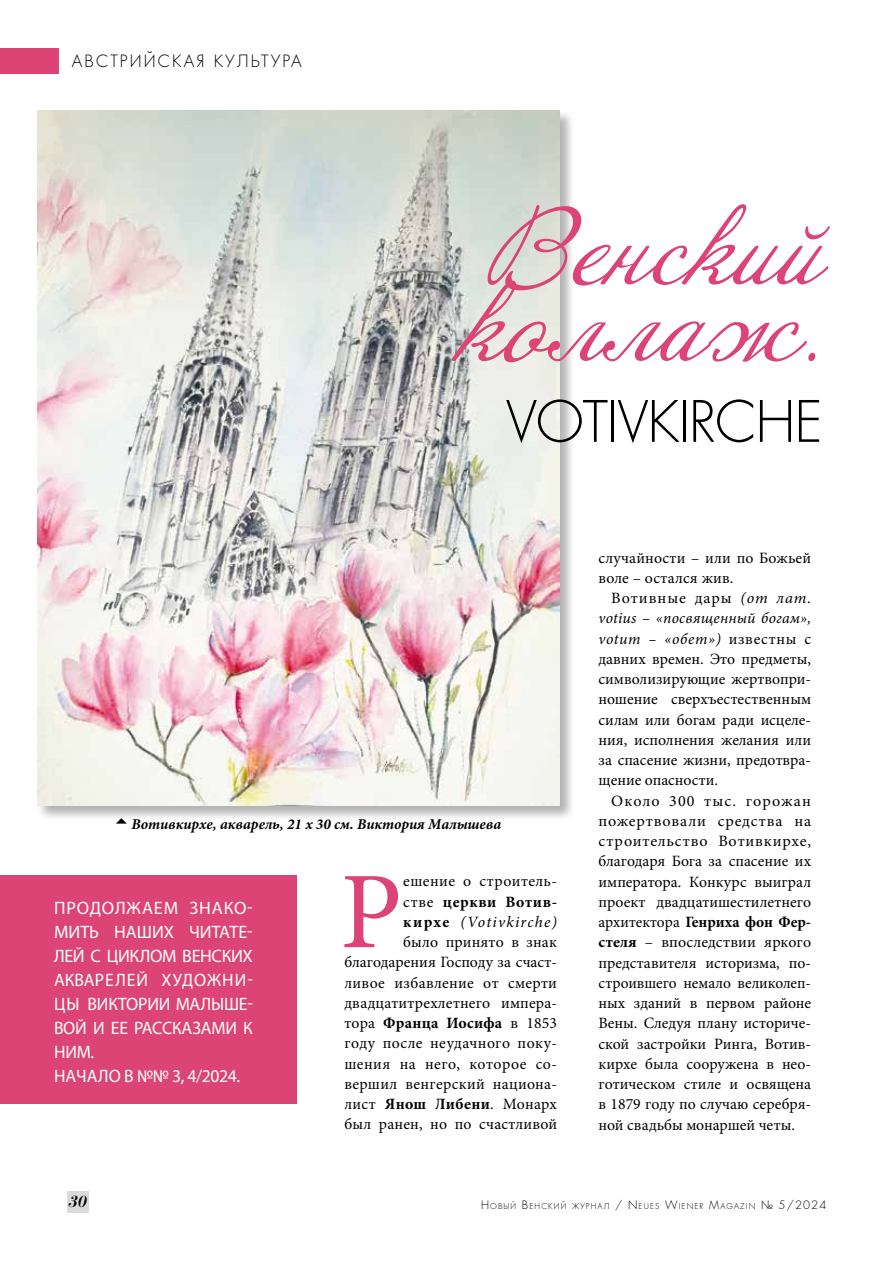
<style>
.page{position:relative;width:893px;height:1263px;background:#fff}
.page>*{position:absolute;margin:0;border:0;box-sizing:border-box;transform-origin:0 0}
.t1{font:109.2px "Minion Pro";color:#db4474}
.t2{font:97.5px/76.5px "Annabelle";color:#db4474}
.t3{font:55.5px "Favorit Light C";letter-spacing:-.02em;color:#000}
.t4{font:18px/24px "Myriad Pro";color:#fff}
.t5{font:16.5px "Favorit Light C";letter-spacing:.13em;color:#000}
.t6{font:italic 16.5px "Paragon Nord C";color:#000}
.t7{font:15.75px/20.2px "Minion Pro";letter-spacing:.01em;color:#000;text-align:justify}
.t8{font:italic 700 15px "Minion Pro";color:#000}
.t9{font:7.8px "Favorit Light C";letter-spacing:.145em;color:#000}
.s1{font-weight:700}
.s2{font-style:italic}
.s3{font-size:11.25px}
</style>
<div class="page">
<div style="left:0;top:48px;width:59px;height:25px;background:#db4474"></div>
<div style="left:67px;top:1192px;width:22px;height:21px;background:#dadada"></div>
<div style="left:36px;top:110px;width:539px;height:711px;background:#000;opacity:.3"></div>
<img style="left:37px;top:110px;width:523px;height:695px">
<div style="left:0;top:875px;width:296px;height:228px;background:#db4474"></div>
<svg style="left:116px;top:818px;width:11px;height:3px"></svg>
<p class="t5" style="left:72px;top:50px;width:231px">АВСТРИЙСКАЯ КУЛЬТУРА</p>
<h2 class="t2" style="left:459px;top:217px;width:365px">Венский коллаж.</h2>
<h3 class="t3" style="left:506px;top:386px;width:318px">VOTIVKIRCHE</h3>
<p class="t8" style="left:131px;top:814px;width:371px">Вотивкирхе, акварель, 21 х 30 см. Виктория Малышева</p>
<p class="t4" style="left:54px;top:895px;width:200px">ПРОДОЛЖАЕМ ЗНАКО-<br>МИТЬ НАШИХ ЧИТАТЕ-<br>ЛЕЙ С ЦИКЛОМ ВЕНСКИХ<br>АКВАРЕЛЕЙ ХУДОЖНИ-<br>ЦЫ ВИКТОРИИ МАЛЫШЕ-<br>ВОЙ И ЕЕ РАССКАЗАМИ К<br>НИМ.<br>НАЧАЛО В №№ 3, 4/2024.</p>
<h1 class="t1" style="left:340px;top:839px;width:64px">Р</h1>
<p class="t7" style="left:344px;top:871px;width:214px;text-align:right">ешение о строитель-<br>стве <span class="s1">церкви Вотив-<br>кирхе</span> <span class="s2">(Votivkirche)<br></span>было принято в знак благодарения Господу за счаст&shy;ливое избавление от смерти двадцатитрехлетнего импера&shy;тора <span class="s1">Франца Иосифа</span> в 1853 году после неудачного поку&shy;шения на него, которое со&shy;вершил венгерский национа&shy;лист <span class="s1">Янош Либени</span>. Монарх был ранен, но по счастливой</p>
<p class="t7" style="left:598px;top:547px;width:214px">случайности – или по Божьей воле – остался жив.</p>
<p class="t7" style="left:598px;top:588px;width:214px;text-indent:13px">Вотивные дары <span class="s2">(от лат. votius – «посвященный богам», votum – «обет»)</span> известны с давних времен. Это предметы, символизирующие жертвопри&shy;ношение сверхъестественным силам или богам ради исцеле&shy;ния, исполнения желания или за спасение жизни, предотвра&shy;щение опасности.</p>
<p class="t7" style="left:598px;top:790px;width:214px;text-indent:13px">Около 300 тыc. горожан пожертвовали средства на строительство Вотивкирхе, благодаря Бога за спасение их императора. Конкурс выиграл проект двадцатишестилетнего архитектора <span class="s1">Генриха фон Фер&shy;стеля</span> – впоследствии яркого представителя историзма, по&shy;строившего немало великолеп&shy;ных зданий в первом районе Вены. Следуя плану историче&shy;ской застройки Ринга, Вотив&shy;кирхе была сооружена в нео&shy;готическом стиле и освящена в 1879 году по случаю серебря&shy;ной свадьбы монаршей четы.</p>
<p class="t6" style="left:68px;top:1192px;width:20px">30</p>
<p class="t9" style="left:481px;top:1201px;width:347px"><span class="s3">Н</span>ОВЫЙ <span class="s3">В</span>ЕНСКИЙ ЖУРНАЛ <span class="s3">/</span> <span class="s3">N</span>EUES <span class="s3">W</span>IEN ER <span class="s3">M</span>AGAZIN <span class="s3">№ 5/2024</span></p>
</div>
